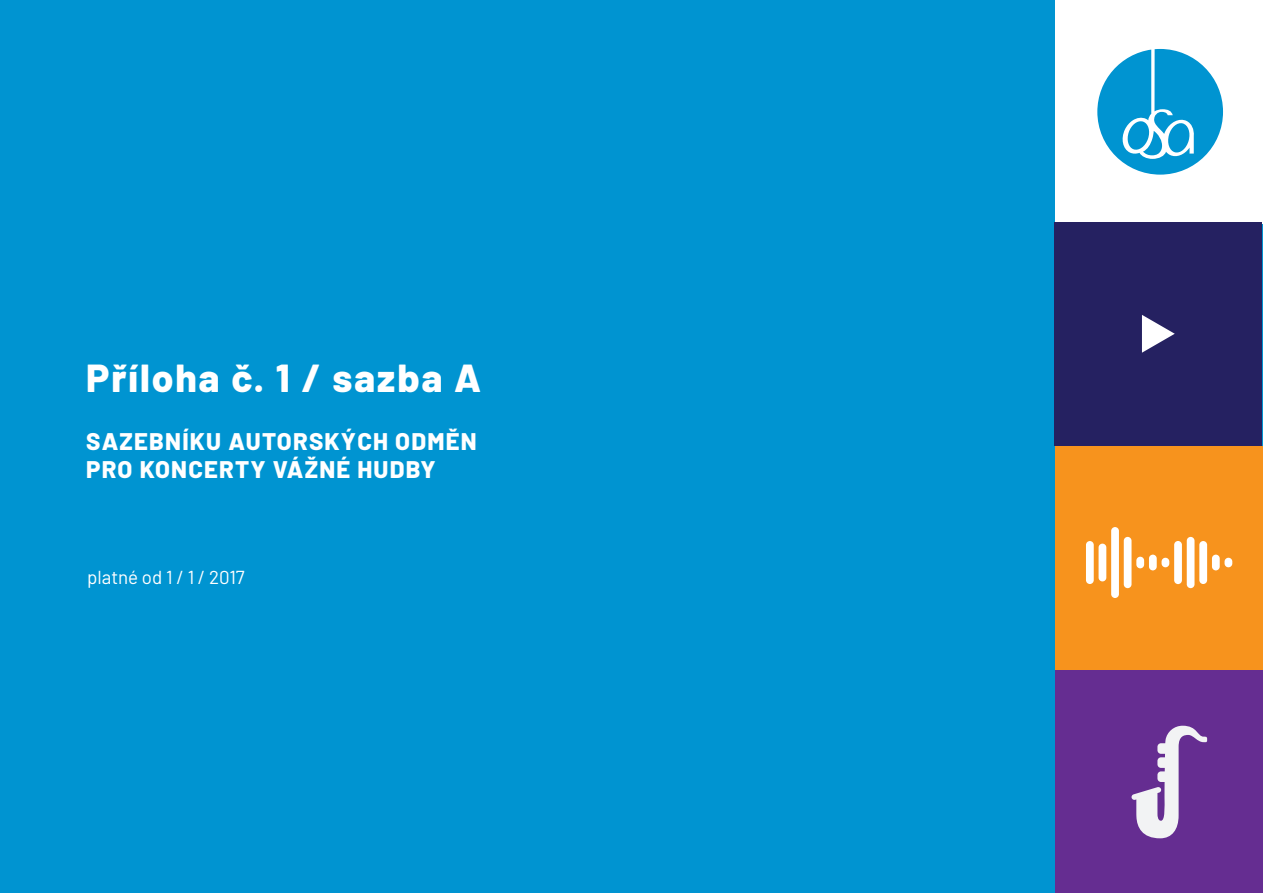
<style>
.page{position:relative;width:1263px;height:893px;background:#0094d1}
.page>*{position:absolute;margin:0;border:0;box-sizing:border-box;transform-origin:0 0}
.t1{font:800 39px "Barlow";letter-spacing:.05em;color:#fff}
.t2{font:800 24px/28.8px "Barlow";letter-spacing:.05em;color:#fff}
.t3{font:18.75px "Barlow";color:#fff}
</style>
<div class="page">
<div style="left:1055px;top:669px;width:208px;height:224px;background:#652d91"></div>
<div style="left:1055px;top:446px;width:208px;height:223px;background:#f7931d"></div>
<div style="left:1136px;top:557px;width:8px;height:11px;background:#fff;border-radius:4px"></div>
<div style="left:1161px;top:558px;width:8px;height:9px;background:#fff;border-radius:4px"></div>
<div style="left:1149px;top:555px;width:8px;height:15px;background:#fff;border-radius:4px"></div>
<div style="left:1224px;top:558px;width:8px;height:9px;background:#fff;border-radius:4px"></div>
<div style="left:1212px;top:555px;width:8px;height:15px;background:#fff;border-radius:4px"></div>
<div style="left:1111px;top:527px;width:8px;height:71px;background:#fff;border-radius:4px"></div>
<div style="left:1174px;top:541px;width:8px;height:43px;background:#fff;border-radius:4px"></div>
<div style="left:1124px;top:537px;width:7px;height:51px;background:#fff;border-radius:4px"></div>
<div style="left:1086px;top:541px;width:8px;height:43px;background:#fff;border-radius:4px"></div>
<div style="left:1187px;top:537px;width:7px;height:51px;background:#fff;border-radius:4px"></div>
<div style="left:1199px;top:541px;width:8px;height:43px;background:#fff;border-radius:4px"></div>
<div style="left:1098px;top:544px;width:8px;height:37px;background:#fff;border-radius:4px"></div>
<svg style="left:1131px;top:726px;width:76px;height:112px"></svg>
<div style="left:1056px;top:0;width:207px;height:224px;background:#fff"></div>
<svg style="left:1097px;top:49px;width:126px;height:126px"></svg>
<div style="left:1054px;top:222px;width:208px;height:224px;background:#252161"></div>
<svg style="left:1142px;top:315px;width:33px;height:38px"></svg>
<h1 class="t1" style="left:86px;top:349px;width:397px">Příloha č. 1 / sazba A</h1>
<p class="t2" style="left:86px;top:425px;width:392px">SAZEBNÍKU AUTORSKÝCH ODMĚN<br>PRO KONCERTY VÁŽNÉ HUDBY</p>
<p class="t3" style="left:87px;top:564px;width:159px">platné od 1 / 1 / 2017</p>
</div>
